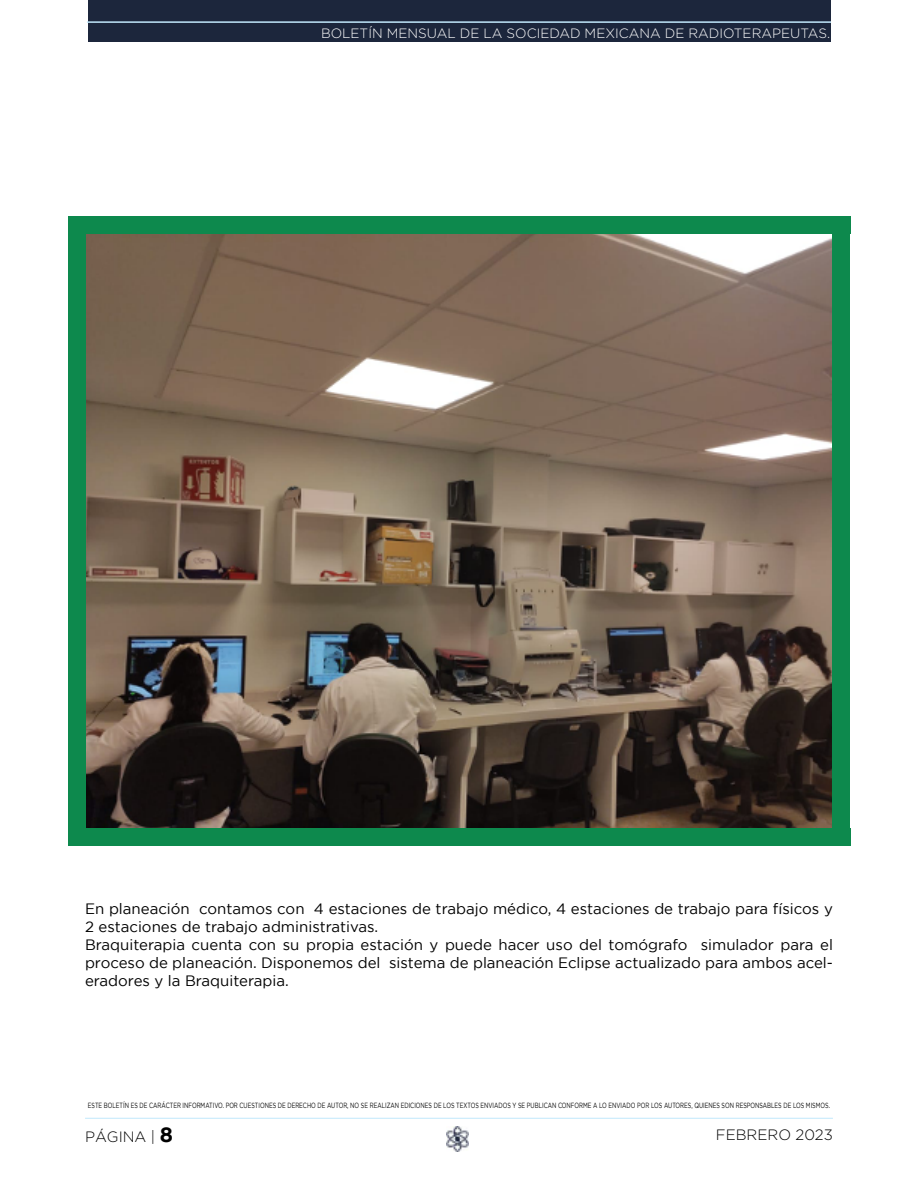
<style>
.page{position:relative;width:918px;height:1188px;background:#fff}
.page>*{position:absolute;margin:0;border:0;box-sizing:border-box;transform-origin:0 0}
.t1{font:15px/18px "Gotham";color:#000}
.t2{font:300 15px "Gotham";color:#000}
.t3{font:300 13.5px "Gotham";color:#fff}
.t4{font:7.5px "Gotham";color:#000;scale:.73 1}
.s1{font-weight:700;font-size:21px}
</style>
<div class="page">
<img style="left:446px;top:1127px;width:22px;height:24px">
<div style="left:88px;top:1px;width:743px;height:41px;background:#1c263c"></div>
<hr style="left:87px;top:21px;width:744px;height:2px;background:#c1e8fc">
<hr style="left:85px;top:1118px;width:748px;height:1px;background:#c1e8fc">
<img style="left:85px;top:233px;width:748px;height:595px">
<div style="left:68px;top:233px;width:17px;height:595px;background:#0d894d"></div>
<div style="left:68px;top:828px;width:782px;height:17px;background:#0d894d"></div>
<div style="left:68px;top:216px;width:782px;height:17px;background:#0d894d"></div>
<div style="left:833px;top:233px;width:17px;height:595px;background:#0d894d"></div>
<p class="t3" style="left:321px;top:26px;width:511px">BOLETÍN MENSUAL DE LA SOCIEDAD MEXICANA DE RADIOTERAPEUTAS.</p>
<p class="t1" style="left:85px;top:899px;width:749px">En planeación contamos con 4 estaciones de trabajo médico, 4 estaciones de trabajo para físicos y 2 estaciones de trabajo administrativas.<br>Braquiterapia cuenta con su propia estación y puede hacer uso del tomógrafo simulador para el proceso de planeación. Disponemos del sistema de planeación Eclipse actualizado para ambos acel&shy;eradores y la Braquiterapia.</p>
<p class="t4" style="left:88px;top:1102px;width:1018px">ESTE BOLETÍN ES DE CARÁCTER INFORMATIVO. POR CUESTIONES DE DERECHO DE AUTOR, NO SE REALIZAN EDICIONES DE LOS TEXTOS ENVIADOS Y SE PUBLICAN CONFORME A LO ENVIADO POR LOS AUTORES, QUIENES SON RESPONSABLES DE LOS MISMOS.</p>
<p class="t2" style="left:85px;top:1129px;width:89px">PÁGINA | <span class="s1">8</span></p>
<p class="t2" style="left:716px;top:1127px;width:119px">FEBRERO 2023</p>
</div>
